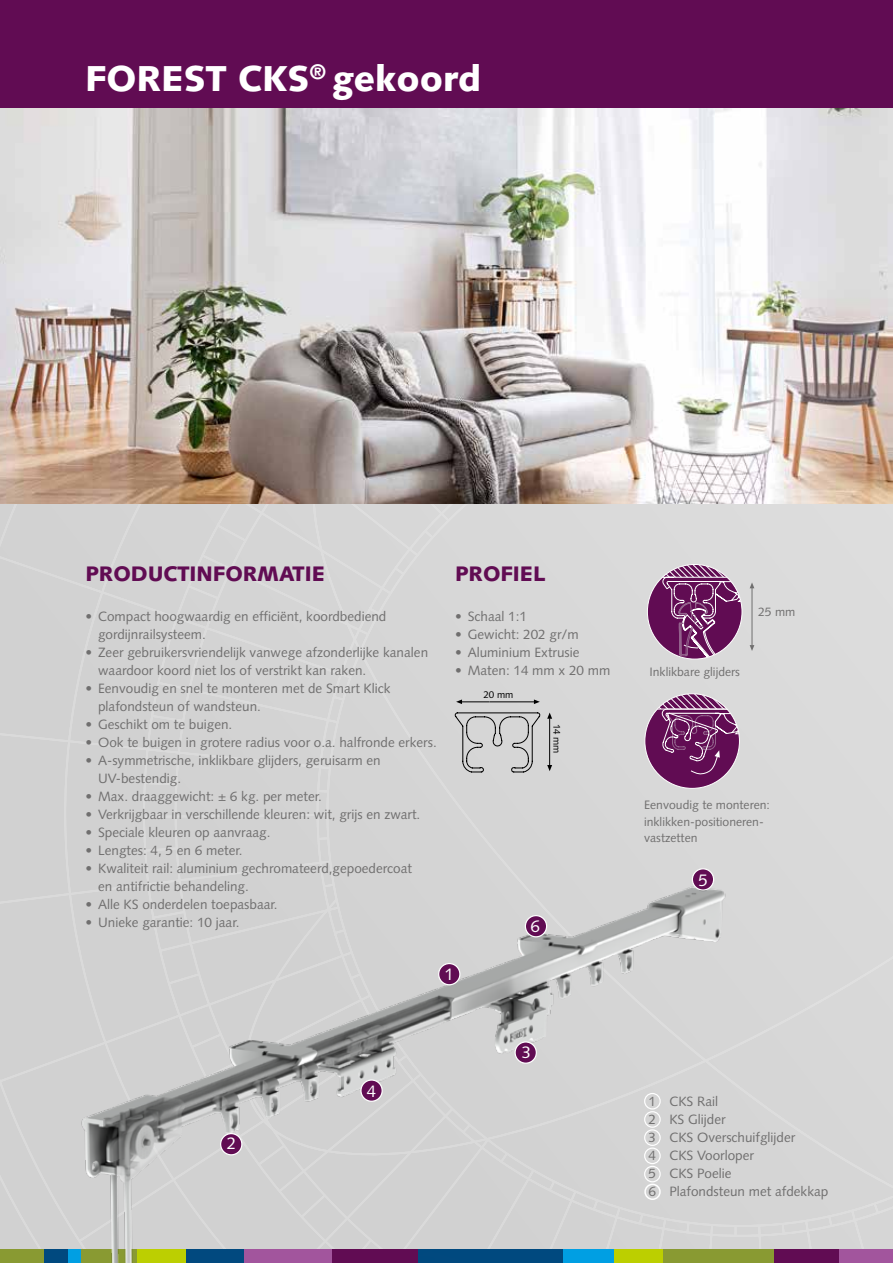
<style>
.page{position:relative;width:893px;height:1263px;background:#fff}
.page>*{position:absolute;margin:0;border:0;box-sizing:border-box;transform-origin:0 0}
.t1{font:900 36px "Syntax";color:#fff}
.t2{font:900 21px "Syntax";color:#610c53}
.t3{font:16.8px "Syntax";color:#fff}
.t4{font:13.5px/18px "Syntax";color:#706f6f}
.t5{font:12.15px/16.2px "Syntax";color:#706f6f}
.t6{font:9.75px "Syntax";color:#000}
</style>
<div class="page">
<div style="left:0;top:504px;width:893px;height:746px;background:#d6d6d6"></div>
<div style="left:0;top:0;width:893px;height:108px;background:#610c53"></div>
<div style="left:836px;top:1250px;width:57px;height:13px;background:#a2559d"></div>
<div style="left:0;top:1250px;width:44px;height:13px;background:#899a32"></div>
<div style="left:44px;top:1250px;width:24px;height:13px;background:#00497f"></div>
<div style="left:773px;top:1250px;width:66px;height:13px;background:#610c53"></div>
<div style="left:662px;top:1250px;width:112px;height:13px;background:#899a32"></div>
<img style="left:0;top:108px;width:893px;height:396px">
<svg style="left:455px;top:712px;width:85px;height:60px"></svg>
<svg style="left:547px;top:765px;width:5px;height:6px"></svg>
<svg style="left:547px;top:712px;width:5px;height:7px"></svg>
<hr style="left:549px;top:718px;width:1px;height:49px;background:#000">
<svg style="left:456px;top:699px;width:33px;height:5px"></svg>
<svg style="left:534px;top:699px;width:6px;height:5px"></svg>
<hr style="left:490px;top:702px;width:44px;height:1px;background:#000">
<img style="left:50px;top:824px;width:689px;height:439px">
<div style="left:645px;top:694px;width:94px;height:94px;background:#610c53;border-radius:50%"></div>
<svg style="left:651px;top:694px;width:89px;height:81px"></svg>
<svg style="left:648px;top:564px;width:94px;height:95px"></svg>
<hr style="left:752px;top:588px;width:1px;height:57px;background:#706f6f">
<svg style="left:750px;top:582px;width:4px;height:6px"></svg>
<svg style="left:750px;top:645px;width:4px;height:6px"></svg>
<div style="left:644px;top:1093px;width:17px;height:16px;border:1px solid #fff;border-radius:50%"></div>
<div style="left:644px;top:1111px;width:17px;height:17px;border:1px solid #fff;border-radius:50%"></div>
<div style="left:644px;top:1129px;width:17px;height:17px;border:1px solid #fff;border-radius:50%"></div>
<div style="left:644px;top:1147px;width:17px;height:17px;border:1px solid #fff;border-radius:50%"></div>
<div style="left:644px;top:1166px;width:17px;height:16px;border:1px solid #fff;border-radius:50%"></div>
<div style="left:644px;top:1183px;width:17px;height:17px;border:2px solid #fff;border-radius:50%"></div>
<div style="left:221px;top:1133px;width:21px;height:22px;background:#610c53;border-radius:50%"></div>
<div style="left:220px;top:1133px;width:22px;height:22px;border:1px solid #fff;border-radius:50%"></div>
<div style="left:515px;top:1042px;width:21px;height:21px;background:#610c53;border-radius:50%"></div>
<div style="left:514px;top:1041px;width:23px;height:23px;border:1px solid #fff;border-radius:50%"></div>
<div style="left:361px;top:1080px;width:21px;height:21px;background:#610c53;border-radius:50%"></div>
<div style="left:360px;top:1079px;width:23px;height:23px;border:1px solid #fff;border-radius:50%"></div>
<div style="left:692px;top:869px;width:22px;height:21px;background:#610c53;border-radius:50%"></div>
<div style="left:692px;top:868px;width:22px;height:23px;border:1px solid #fff;border-radius:50%"></div>
<div style="left:439px;top:963px;width:21px;height:22px;background:#610c53;border-radius:50%"></div>
<div style="left:438px;top:963px;width:22px;height:22px;border:1px solid #fff;border-radius:50%"></div>
<div style="left:525px;top:916px;width:22px;height:21px;background:#610c53;border-radius:50%"></div>
<div style="left:525px;top:915px;width:22px;height:22px;border:1px solid #fff;border-radius:50%"></div>
<h1 class="t1" style="left:85px;top:57px;width:397px">FOREST CKS<sup>®</sup> gekoord</h1>
<h2 class="t2" style="left:85px;top:561px;width:241px">PRODUCTINFORMATIE</h2>
<p class="t4" style="left:98px;top:607px;width:290px;text-indent:-13px">• Compact hoogwaardig en efficiënt, koordbediend gordijnrailsysteem.</p>
<p class="t4" style="left:98px;top:643px;width:332px;text-indent:-13px">• Zeer gebruikersvriendelijk vanwege afzonderlijke kanalen waardoor koord niet los of verstrikt kan raken.</p>
<p class="t4" style="left:98px;top:679px;width:294px;text-indent:-13px">• Eenvoudig en snel te monteren met de Smart Klick plafondsteun of wandsteun.</p>
<p class="t4" style="left:85px;top:715px;width:149px">• Geschikt om te buigen.</p>
<p class="t4" style="left:85px;top:733px;width:353px">• Ook te buigen in grotere radius voor o.a. halfronde erkers.</p>
<p class="t4" style="left:98px;top:751px;width:284px;text-indent:-13px">• A-symmetrische, inklikbare glijders, geruisarm en<br>UV-bestendig.</p>
<p class="t4" style="left:85px;top:787px;width:238px">• Max. draaggewicht: ± 6 kg. per meter.</p>
<p class="t4" style="left:85px;top:805px;width:337px">• Verkrijgbaar in verschillende kleuren: wit, grijs en zwart.</p>
<p class="t4" style="left:85px;top:823px;width:187px">• Speciale kleuren op aanvraag.</p>
<p class="t4" style="left:85px;top:841px;width:159px">• Lengtes: 4, 5 en 6 meter.</p>
<p class="t4" style="left:98px;top:859px;width:315px;text-indent:-13px">• Kwaliteit rail: aluminium gechromateerd,gepoedercoat en antifrictie behandeling.</p>
<p class="t4" style="left:85px;top:895px;width:194px">• Alle KS onderdelen toepasbaar.</p>
<p class="t4" style="left:85px;top:913px;width:156px">• Unieke garantie: 10 jaar.</p>
<h2 class="t2" style="left:455px;top:561px;width:92px">PROFIEL</h2>
<p class="t4" style="left:455px;top:607px;width:74px">• Schaal 1:1</p>
<p class="t4" style="left:455px;top:625px;width:125px">• Gewicht: 202 gr/m</p>
<p class="t4" style="left:455px;top:643px;width:126px">• Aluminium Extrusie</p>
<p class="t4" style="left:455px;top:661px;width:157px">• Maten: 14 mm x 20 mm</p>
<p class="t6" style="left:483px;top:689px;width:31px">20 mm</p>
<p class="t6" style="left:563px;top:724px;width:31px;rotate:90deg">14 mm</p>
<p class="t3" style="left:530px;top:916px;width:11px">6</p>
<p class="t3" style="left:445px;top:965px;width:11px">1</p>
<p class="t3" style="left:227px;top:1133px;width:11px">2</p>
<p class="t3" style="left:367px;top:1081px;width:11px">4</p>
<p class="t3" style="left:522px;top:1042px;width:11px">3</p>
<p class="t5" style="left:758px;top:604px;width:39px">25 mm</p>
<p class="t5" style="left:649px;top:664px;width:92px">Inklikbare glijders</p>
<p class="t5" style="left:644px;top:797px;width:127px">Eenvoudig te monteren: inklikken-positioneren&shy;vastzetten</p>
<p class="t3" style="left:698px;top:870px;width:11px">5</p>
<p class="t4" style="left:648px;top:1093px;width:182px">1 CKS Rail<br>2 KS Glijder<br>3 CKS Overschuifglijder<br>4 CKS Voorloper<br>5 CKS Poelie<br>6 Plafondsteun met afdekkap</p>
</div>
